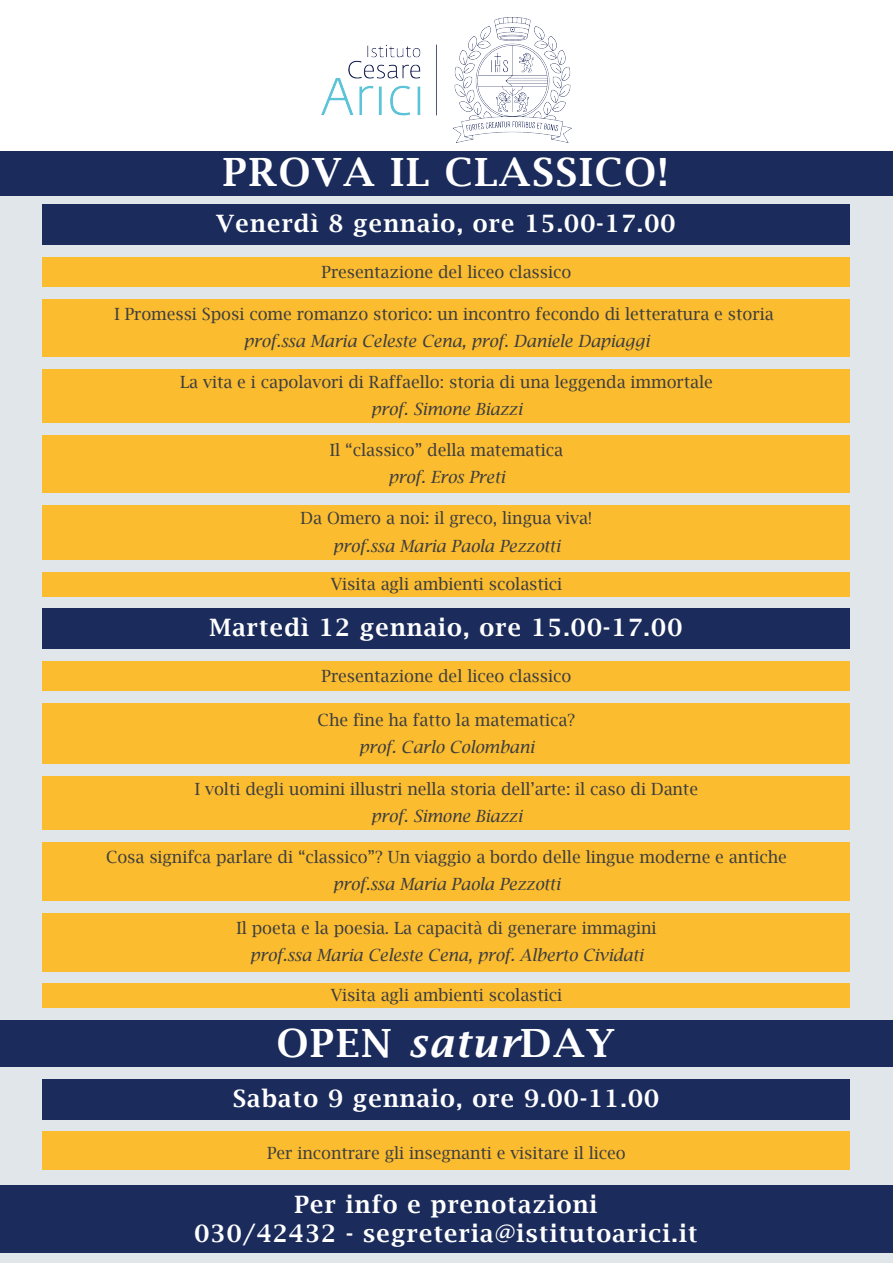
<style>
.page{position:relative;width:893px;height:1263px;background:#fff}
.page>*{position:absolute;margin:0;border:0;box-sizing:border-box;transform-origin:0 0}
.t1{font:600 39px "Lucida Bright";letter-spacing:.05em;color:#fff}
.t2{font:600 24px/28.8px "Lucida Bright";letter-spacing:.05em;color:#fff;text-align:center}
.t3{font:16.8px "Lucida Bright";letter-spacing:-.005em;color:#3e3e3f}
.t4{font:italic 16.8px "Lucida Bright";letter-spacing:-.005em;color:#3e3e3f}
.s1{font-style:italic}
</style>
<div class="page">
<div style="left:0;top:162px;width:893px;height:1101px;background:#e0e6e9"></div>
<div style="left:0;top:151px;width:893px;height:45px;background:#1a2b5c"></div>
<div style="left:0;top:1020px;width:893px;height:47px;background:#1a2b5c"></div>
<div style="left:0;top:1185px;width:893px;height:67px;background:#1a2b5c"></div>
<div style="left:43px;top:205px;width:807px;height:40px;background:#1a2b5c"></div>
<div style="left:43px;top:608px;width:807px;height:41px;background:#1a2b5c"></div>
<div style="left:43px;top:1079px;width:807px;height:40px;background:#1a2b5c"></div>
<img style="left:322px;top:18px;width:249px;height:124px">
<div style="left:43px;top:299px;width:807px;height:58px;background:#fbbc2f"></div>
<div style="left:43px;top:913px;width:807px;height:58px;background:#fbbc2f"></div>
<div style="left:43px;top:369px;width:807px;height:54px;background:#fbbc2f"></div>
<div style="left:43px;top:776px;width:807px;height:54px;background:#fbbc2f"></div>
<div style="left:43px;top:257px;width:807px;height:30px;background:#fbbc2f"></div>
<div style="left:43px;top:661px;width:807px;height:30px;background:#fbbc2f"></div>
<div style="left:43px;top:1132px;width:807px;height:38px;background:#fbbc2f"></div>
<div style="left:43px;top:572px;width:807px;height:24px;background:#fbbc2f"></div>
<div style="left:43px;top:984px;width:807px;height:24px;background:#fbbc2f"></div>
<div style="left:43px;top:703px;width:807px;height:61px;background:#fbbc2f"></div>
<div style="left:43px;top:435px;width:807px;height:58px;background:#fbbc2f"></div>
<div style="left:43px;top:842px;width:807px;height:58px;background:#fbbc2f"></div>
<div style="left:43px;top:505px;width:807px;height:55px;background:#fbbc2f"></div>
<h1 class="t1" style="left:223px;top:150px;width:447px">PROVA IL CLASSICO!</h1>
<h2 class="t2" style="left:216px;top:209px;width:461px">Venerdì 8 gennaio, ore 15.00-17.00</h2>
<p class="t3" style="left:322px;top:262px;width:251px">Presentazione del liceo classico</p>
<p class="t3" style="left:115px;top:305px;width:661px">I Promessi Sposi come romanzo storico: un incontro fecondo di letteratura e storia</p>
<p class="t4" style="left:243px;top:332px;width:407px">prof.ssa Maria Celeste Cena, prof. Daniele Dapiaggi</p>
<p class="t3" style="left:180px;top:372px;width:534px">La vita e i capolavori di Raffaello: storia di una leggenda immortale</p>
<p class="t4" style="left:371px;top:399px;width:153px">prof. Simone Biazzi</p>
<p class="t3" style="left:330px;top:440px;width:235px">Il “classico” della matematica</p>
<p class="t4" style="left:388px;top:467px;width:118px">prof. Eros Preti</p>
<p class="t3" style="left:301px;top:509px;width:293px">Da Omero a noi: il greco, lingua viva!</p>
<p class="t4" style="left:333px;top:536px;width:229px">prof.ssa Maria Paola Pezzotti</p>
<p class="t3" style="left:331px;top:574px;width:233px">Visita agli ambienti scolastici</p>
<h2 class="t2" style="left:210px;top:613px;width:474px">Martedì 12 gennaio, ore 15.00-17.00</h2>
<p class="t3" style="left:322px;top:666px;width:251px">Presentazione del liceo classico</p>
<p class="t3" style="left:318px;top:710px;width:259px">Che fine ha fatto la matematica?</p>
<p class="t4" style="left:359px;top:737px;width:177px">prof. Carlo Colombani</p>
<p class="t3" style="left:195px;top:779px;width:505px">I volti degli uomini illustri nella storia dell’arte: il caso di Dante</p>
<p class="t4" style="left:371px;top:806px;width:153px">prof. Simone Biazzi</p>
<p class="t3" style="left:106px;top:848px;width:682px">Cosa signifca parlare di “classico”? Un viaggio a bordo delle lingue moderne e antiche</p>
<p class="t4" style="left:333px;top:875px;width:229px">prof.ssa Maria Paola Pezzotti</p>
<p class="t3" style="left:236px;top:918px;width:422px">Il poeta e la poesia. La capacità di generare immagini</p>
<p class="t4" style="left:250px;top:945px;width:395px">prof.ssa Maria Celeste Cena, prof. Alberto Cividati</p>
<p class="t3" style="left:331px;top:986px;width:233px">Visita agli ambienti scolastici</p>
<h1 class="t1" style="left:277px;top:1020px;width:339px">OPEN <span class="s1">satur</span>DAY</h1>
<h2 class="t2" style="left:233px;top:1083px;width:428px">Sabato 9 gennaio, ore 9.00-11.00</h2>
<p class="t3" style="left:267px;top:1143px;width:360px">Per incontrare gli insegnanti e visitare il liceo</p>
<h2 class="t2" style="left:194px;top:1190px;width:504px">Per info e prenotazioni<br>030/42432 - segreteria@istitutoarici.it</h2>
</div>
